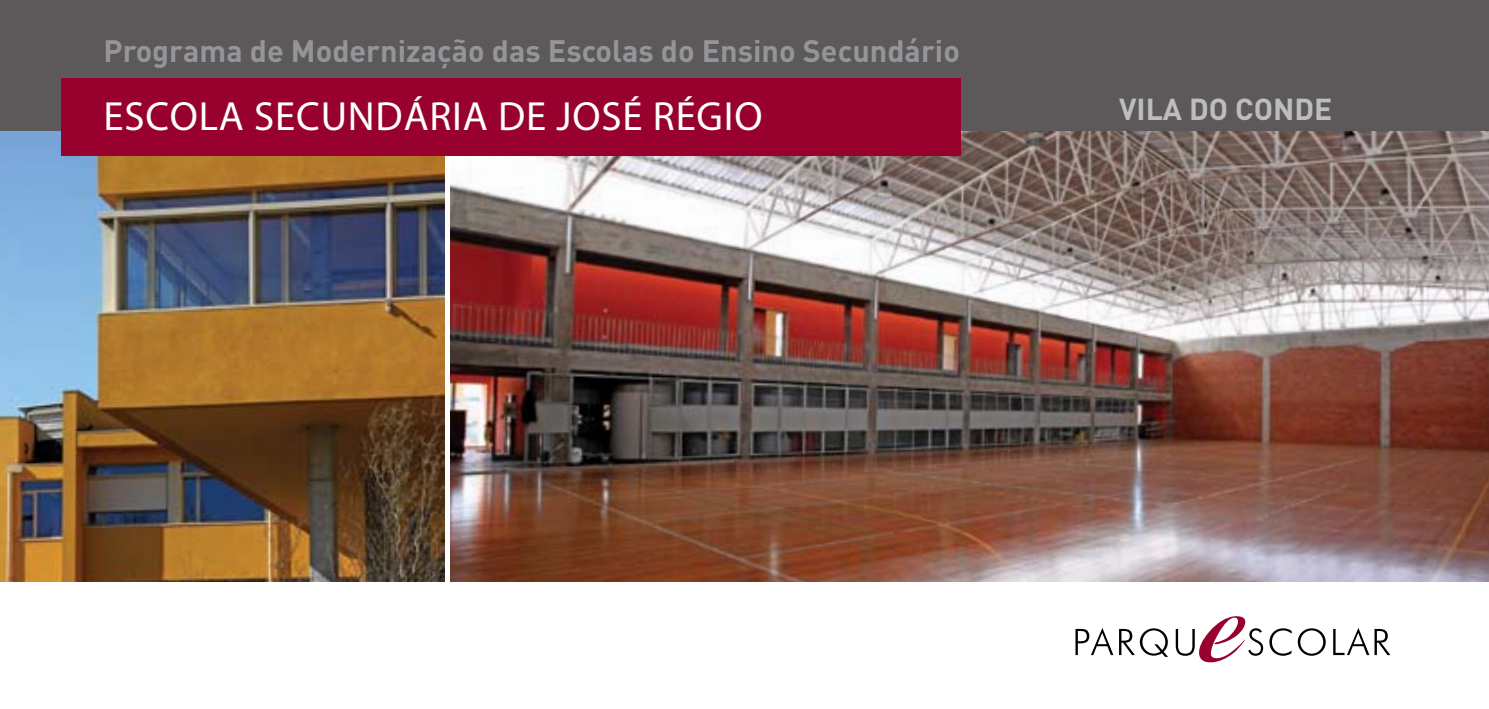
<style>
.page{position:relative;width:1489px;height:709px;background:#fff}
.page>*{position:absolute;margin:0;border:0;box-sizing:border-box;transform-origin:0 0}
.t1{font:700 40.75px "Rotis Sans Serif";letter-spacing:.02em;color:#fff}
.t2{font:700 30.5px "DIN";color:#939598}
.t3{font:700 30px "DIN";color:#bcbdc0}
</style>
<div class="page">
<img style="left:450px;top:131px;width:1038px;height:450px">
<img style="left:0;top:131px;width:444px;height:450px">
<div style="left:0;top:0;width:1488px;height:131px;background:#5d595b"></div>
<svg style="left:1269px;top:628px;width:22px;height:27px"></svg>
<svg style="left:1297px;top:628px;width:28px;height:27px"></svg>
<svg style="left:1333px;top:628px;width:57px;height:27px"></svg>
<svg style="left:1075px;top:628px;width:92px;height:29px"></svg>
<svg style="left:1175px;top:616px;width:87px;height:46px"></svg>
<div style="left:61px;top:78px;width:899px;height:78px;background:#98002e"></div>
<p class="t2" style="left:103px;top:31px;width:857px">Programa de Modernização das Escolas do Ensino Secundário</p>
<h1 class="t1" style="left:103px;top:91px;width:660px">ESCOLA SECUNDÁRIA DE JOSÉ RÉGIO</h1>
<p class="t3" style="left:1119px;top:89px;width:215px">VILA DO CONDE</p>
</div>
